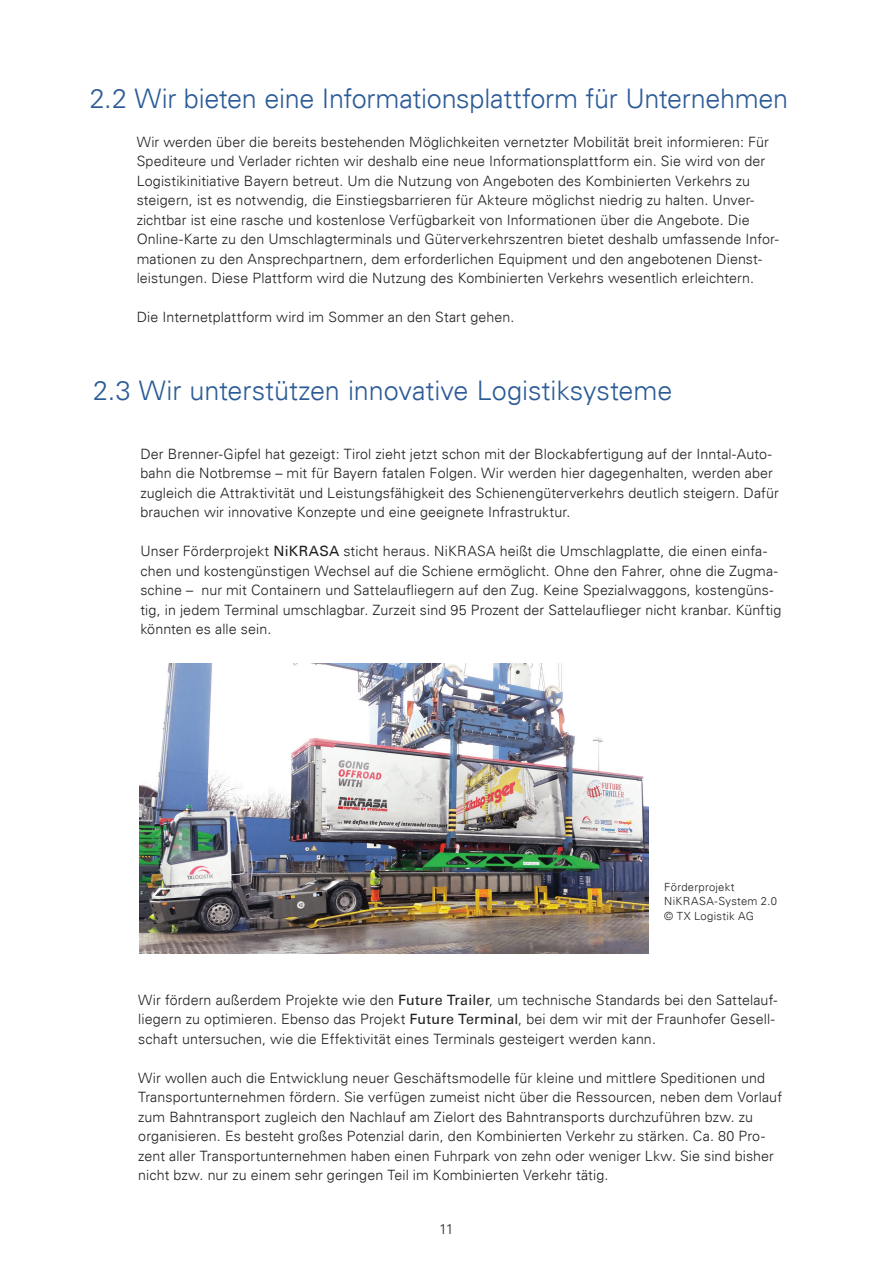
<style>
.page{position:relative;width:893px;height:1263px;background:#fff}
.page>*{position:absolute;margin:0;border:0;box-sizing:border-box;transform-origin:0 0}
.t1{font:300 27px "Univers LT";letter-spacing:-.005em;color:#2b5b97}
.t2{font:300 14.25px/19.5px "Univers LT";letter-spacing:.005em;color:#231f20}
.t3{font:300 11.25px/14.7px "Univers LT";letter-spacing:.025em;color:#231f20}
.s1{font-weight:400}
</style>
<div class="page">
<img style="left:140px;top:664px;width:509px;height:289px">
<h1 class="t1" style="left:90px;top:82px;width:700px">2.2 Wir bieten eine Informationsplattform für Unternehmen</h1>
<p class="t2" style="left:137px;top:132px;width:643px">Wir werden über die bereits bestehenden Möglichkeiten vernetzter Mobilität breit informieren: Für Spediteure und Verlader richten wir deshalb eine neue Informationsplattform ein. Sie wird von der Logistikinitiative Bayern betreut. Um die Nutzung von Angeboten des Kombinierten Verkehrs zu steigern, ist es notwendig, die Einstiegsbarrieren für Akteure möglichst niedrig zu halten. Unver&shy;zichtbar ist eine rasche und kostenlose Verfügbarkeit von Informationen über die Angebote. Die Online-Karte zu den Umschlagterminals und Güterverkehrszentren bietet deshalb umfassende Infor&shy;mationen zu den Ansprechpartnern, dem erforderlichen Equipment und den angebotenen Dienst&shy;leistungen. Diese Plattform wird die Nutzung des Kombinierten Verkehrs wesentlich erleichtern.</p>
<p class="t2" style="left:137px;top:307px;width:379px">Die Internetplattform wird im Sommer an den Start gehen.</p>
<h1 class="t1" style="left:93px;top:374px;width:581px">2.3 Wir unterstützen innovative Logistiksysteme</h1>
<p class="t2" style="left:140px;top:444px;width:640px">Der Brenner-Gipfel hat gezeigt: Tirol zieht jetzt schon mit der Blockabfertigung auf der Inntal-Auto&shy;bahn die Notbremse – mit für Bayern fatalen Folgen. Wir werden hier dagegenhalten, werden aber zugleich die Attraktivität und Leistungsfähigkeit des Schienengüterverkehrs deutlich steigern. Dafür brauchen wir innovative Konzepte und eine geeignete Infrastruktur.</p>
<p class="t2" style="left:140px;top:541px;width:643px">Unser Förderprojekt <span class="s1">NiKRASA</span> sticht heraus. NiKRASA heißt die Umschlagplatte, die einen einfa&shy;chen und kostengünstigen Wechsel auf die Schiene ermöglicht. Ohne den Fahrer, ohne die Zugma&shy;schine – nur mit Containern und Sattelaufliegern auf den Zug. Keine Spezialwaggons, kostengüns&shy;tig, in jedem Terminal umschlagbar. Zurzeit sind 95 Prozent der Sattelauflieger nicht kranbar. Künftig könnten es alle sein.</p>
<p class="t3" style="left:664px;top:879px;width:114px">Förderprojekt<br>NiKRASA-System 2.0 © TX Logistik AG</p>
<p class="t2" style="left:138px;top:990px;width:641px">Wir fördern außerdem Projekte wie den <span class="s1">Future Trailer</span>, um technische Standards bei den Sattelauf&shy;liegern zu optimieren. Ebenso das Projekt <span class="s1">Future Terminal</span>, bei dem wir mit der Fraunhofer Gesell&shy;schaft untersuchen, wie die Effektivität eines Terminals gesteigert werden kann.</p>
<p class="t2" style="left:138px;top:1068px;width:645px">Wir wollen auch die Entwicklung neuer Geschäftsmodelle für kleine und mittlere Speditionen und Transportunternehmen fördern. Sie verfügen zumeist nicht über die Ressourcen, neben dem Vorlauf zum Bahntransport zugleich den Nachlauf am Zielort des Bahntransports durchzuführen bzw. zu organisieren. Es besteht großes Potenzial darin, den Kombinierten Verkehr zu stärken. Ca. 80 Pro&shy;zent aller Transportunternehmen haben einen Fuhrpark von zehn oder weniger Lkw. Sie sind bisher nicht bzw. nur zu einem sehr geringen Teil im Kombinierten Verkehr tätig.</p>
<p class="t2" style="left:439px;top:1219px;width:16px">11</p>
</div>
